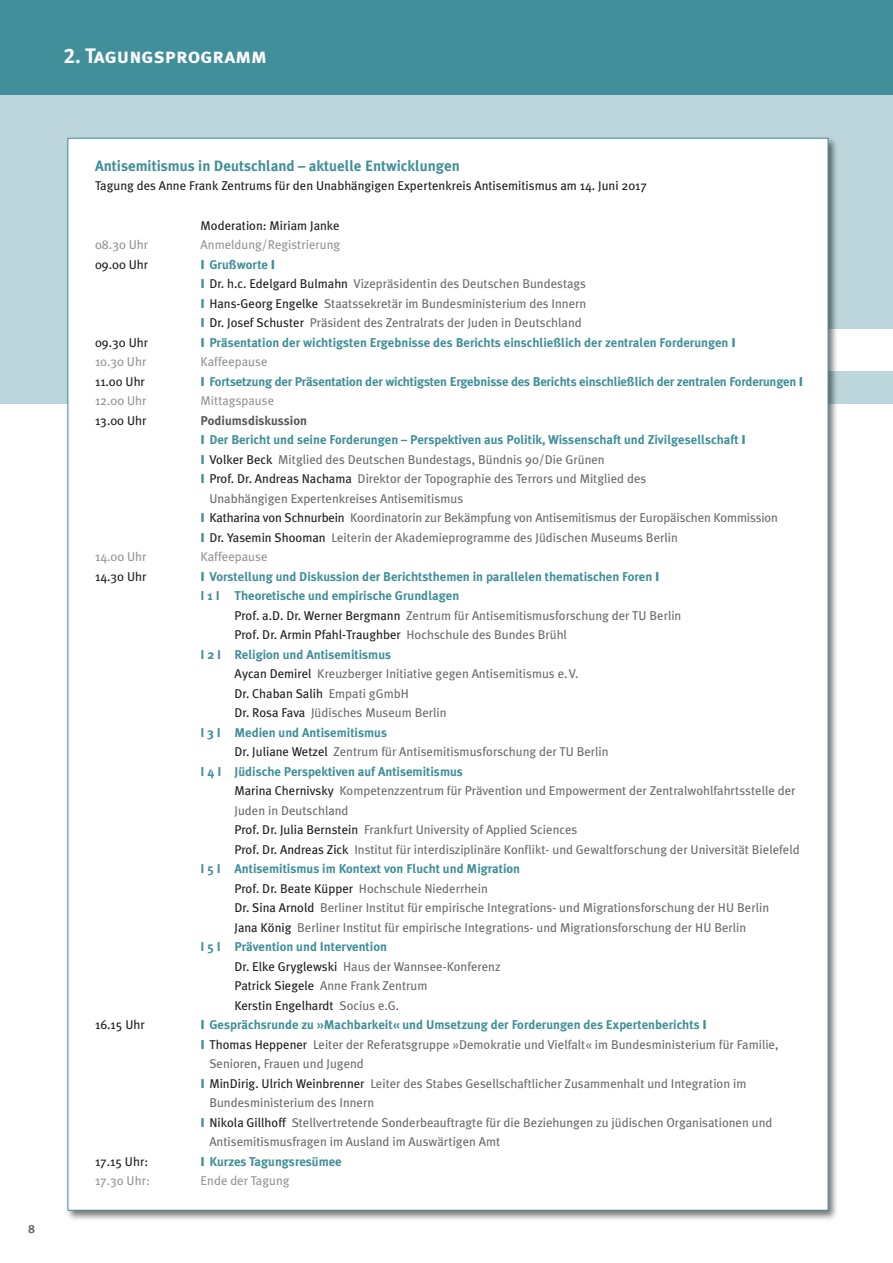
<style>
.page{position:relative;width:893px;height:1263px;background:#fff}
.page>*{position:absolute;margin:0;border:0;box-sizing:border-box;transform-origin:0 0}
.t1{font:21px "Meta Plus Bold Caps";color:#fff}
.t2{font:700 15px "Meta Plus";color:#418f9a}
.t3{font:12.75px/19.5px "Meta Plus";color:#6c6d70}
.t4{font:700 12.75px/19.5px "Meta Plus";color:#418f9a}
.t5{font:12.75px "Meta Plus";color:#231f20}
.t6{font:12.75px "Meta Plus";color:#939598}
.t7{font:700 12.75px "Meta Plus";color:#57585a}
.t8{font:700 12px "Meta Plus";color:#6c6d70}
.s1{font-weight:900;color:#418f9a}
.s2{font-weight:700;color:#418f9a}
.s3{color:#231f20}
.s4{font-weight:900}
.s5{color:#6c6d70}
</style>
<div class="page">
<div style="left:0;top:74px;width:893px;height:330px;background:#bcd6db"></div>
<div style="left:796px;top:329px;width:97px;height:41px;background:#fff"></div>
<img style="left:67px;top:137px;width:776px;height:1083px">
<div style="left:68px;top:139px;width:760px;height:1071px;background:#fff"></div>
<div style="left:0;top:0;width:893px;height:95px;background:#418f9a"></div>
<h1 class="t1" style="left:64px;top:44px;width:204px">2. Tagungsprogramm</h1>
<p class="t8" style="left:28px;top:1222px;width:9px">8</p>
<p class="t2" style="left:95px;top:157px;width:366px">Antisemitismus in Deutschland – aktuelle Entwicklungen</p>
<p class="t5" style="left:95px;top:179px;width:553px">Tagung des Anne Frank Zentrums für den Unabhängigen Expertenkreis Antisemitismus am 14. Juni 2017</p>
<p class="t5" style="left:201px;top:218px;width:141px">Moderation: Miriam Janke</p>
<p class="t6" style="left:95px;top:237px;width:55px">08.30 Uhr</p>
<p class="t6" style="left:201px;top:237px;width:141px">Anmeldung/Registrierung</p>
<p class="t5" style="left:95px;top:257px;width:55px">09.00 Uhr</p>
<p class="t3" style="left:201px;top:254px;width:387px"><span class="s1">I</span> <span class="s2">Grußworte</span> <span class="s1">I<br>I</span> <span class="s3">Dr. h.c. Edelgard Bulmahn</span> Vizepräsidentin des Deutschen Bundestags <span class="s1">I</span> <span class="s3">Hans-Georg Engelke</span> Staatssekretär im Bundesministerium des Innern <span class="s1">I</span> <span class="s3">Dr. Josef Schuster</span> Präsident des Zentralrats der Juden in Deutschland</p>
<p class="t5" style="left:95px;top:335px;width:55px">09.30 Uhr</p>
<p class="t4" style="left:201px;top:332px;width:537px"><span class="s4">I</span> Präsentation der wichtigsten Ergebnisse des Berichts einschließlich der zentralen Forderungen <span class="s4">I</span></p>
<p class="t6" style="left:95px;top:354px;width:53px">10.30 Uhr</p>
<p class="t6" style="left:201px;top:354px;width:68px">Kaffeepause</p>
<p class="t5" style="left:95px;top:374px;width:51px">11.00 Uhr</p>
<p class="t4" style="left:201px;top:371px;width:604px"><span class="s4">I</span> Fortsetzung der Präsentation der wichtigsten Ergebnisse des Berichts einschließlich der zentralen Forderungen <span class="s4">I</span></p>
<p class="t6" style="left:95px;top:393px;width:53px">12.00 Uhr</p>
<p class="t6" style="left:201px;top:393px;width:75px">Mittagspause</p>
<p class="t5" style="left:95px;top:413px;width:53px">13.00 Uhr</p>
<p class="t7" style="left:201px;top:413px;width:108px">Podiumsdiskussion</p>
<p class="t4" style="left:201px;top:430px;width:547px"><span class="s4">I</span> Der Bericht und seine Forderungen – Perspektiven aus Politik, Wissenschaft und Zivilgesellschaft <span class="s4">I</span></p>
<p class="t3" style="left:201px;top:449px;width:406px"><span class="s1">I</span> <span class="s3">Volker Beck</span> Mitglied des Deutschen Bundestags, Bündnis 90/Die Grünen</p>
<p class="t3" style="left:201px;top:469px;width:447px"><span class="s1">I</span> <span class="s3">Prof. Dr. Andreas Nachama</span> Direktor der Topographie des Terrors und Mitglied des</p>
<p class="t3" style="left:209px;top:488px;width:255px">Unabhängigen Expertenkreises Antisemitismus</p>
<p class="t3" style="left:201px;top:508px;width:579px"><span class="s1">I</span> <span class="s3">Katharina von Schnurbein</span> Koordinatorin zur Bekämpfung von Antisemitismus der Europäischen Kommission</p>
<p class="t3" style="left:201px;top:527px;width:479px"><span class="s1">I</span> <span class="s3">Dr. Yasemin Shooman</span> Leiterin der Akademieprogramme des Jüdischen Museums Berlin</p>
<p class="t6" style="left:95px;top:549px;width:53px">14.00 Uhr</p>
<p class="t6" style="left:201px;top:549px;width:68px">Kaffeepause</p>
<p class="t5" style="left:95px;top:569px;width:53px">14.30 Uhr</p>
<p class="t4" style="left:201px;top:566px;width:460px"><span class="s4">I</span> Vorstellung und Diskussion der Berichtsthemen in parallelen thematischen Foren <span class="s4">I<br></span>I 1 I Theoretische und empirische Grundlagen</p>
<p class="t3" style="left:234px;top:605px;width:448px"><span class="s3">Prof. a.D. Dr. Werner Bergmann</span> Zentrum für Antisemitismusforschung der TU Berlin</p>
<p class="t5" style="left:234px;top:627px;width:334px">Prof. Dr. Armin Pfahl-Traughber <span class="s5">Hochschule des Bundes Brühl</span></p>
<p class="t4" style="left:201px;top:644px;width:192px">I 2 I Religion und Antisemitismus</p>
<p class="t3" style="left:234px;top:664px;width:345px"><span class="s3">Aycan Demirel</span> Kreuzberger Initiative gegen Antisemitismus e.V.</p>
<p class="t5" style="left:234px;top:686px;width:176px">Dr. Chaban Salih <span class="s5">Empati gGmbH</span></p>
<p class="t3" style="left:234px;top:703px;width:214px"><span class="s3">Dr. Rosa Fava</span> Jüdisches Museum Berlin</p>
<p class="t4" style="left:201px;top:722px;width:188px">I 3 I Medien und Antisemitismus</p>
<p class="t3" style="left:234px;top:742px;width:376px"><span class="s3">Dr. Juliane Wetzel</span> Zentrum für Antisemitismusforschung der TU Berlin</p>
<p class="t4" style="left:201px;top:761px;width:264px">I 4 I Jüdische Perspektiven auf Antisemitismus</p>
<p class="t3" style="left:234px;top:781px;width:562px"><span class="s3">Marina Chernivsky</span> Kompetenzzentrum für Prävention und Empowerment der Zentralwohlfahrtsstelle der</p>
<p class="t3" style="left:234px;top:800px;width:116px">Juden in Deutschland</p>
<p class="t3" style="left:234px;top:820px;width:344px"><span class="s3">Prof. Dr. Julia Bernstein</span> Frankfurt University of Applied Sciences</p>
<p class="t3" style="left:234px;top:839px;width:567px"><span class="s3">Prof. Dr. Andreas Zick</span> Institut für interdisziplinäre Konflikt- und Gewaltforschung der Universität Bielefeld</p>
<p class="t4" style="left:201px;top:859px;width:321px">I 5 I Antisemitismus im Kontext von Flucht und Migration</p>
<p class="t3" style="left:234px;top:878px;width:255px"><span class="s3">Prof. Dr. Beate Küpper</span> Hochschule Niederrhein</p>
<p class="t3" style="left:234px;top:898px;width:536px"><span class="s3">Dr. Sina Arnold</span> Berliner Institut für empirische Integrations- und Migrationsforschung der HU Berlin</p>
<p class="t3" style="left:234px;top:917px;width:513px"><span class="s3">Jana König</span> Berliner Institut für empirische Integrations- und Migrationsforschung der HU Berlin</p>
<p class="t4" style="left:201px;top:937px;width:188px">I 5 I Prävention und Intervention</p>
<p class="t3" style="left:234px;top:956px;width:268px"><span class="s3">Dr. Elke Gryglewski</span> Haus der Wannsee-Konferenz</p>
<p class="t3" style="left:234px;top:976px;width:194px"><span class="s3">Patrick Siegele</span> Anne Frank Zentrum</p>
<p class="t5" style="left:234px;top:998px;width:166px">Kerstin Engelhardt <span class="s5">Socius e.G.</span></p>
<p class="t5" style="left:95px;top:1017px;width:51px">16.15 Uhr</p>
<p class="t4" style="left:201px;top:1015px;width:508px"><span class="s4">I</span> Gesprächsrunde zu »Machbarkeit« und Umsetzung der Forderungen des Expertenberichts <span class="s4">I</span></p>
<p class="t3" style="left:201px;top:1034px;width:579px"><span class="s1">I</span> <span class="s3">Thomas Heppener</span> Leiter der Referatsgruppe »Demokratie und Vielfalt« im Bundesministerium für Familie,</p>
<p class="t3" style="left:209px;top:1054px;width:156px">Senioren, Frauen und Jugend</p>
<p class="t3" style="left:201px;top:1073px;width:547px"><span class="s1">I</span> <span class="s3">MinDirig. Ulrich Weinbrenner</span> Leiter des Stabes Gesellschaftlicher Zusammenhalt und Integration im</p>
<p class="t3" style="left:209px;top:1093px;width:166px">Bundesministerium des Innern</p>
<p class="t3" style="left:201px;top:1112px;width:573px"><span class="s1">I</span> <span class="s3">Nikola Gillhoff</span> Stellvertretende Sonderbeauftragte für die Beziehungen zu jüdischen Organisationen und</p>
<p class="t3" style="left:209px;top:1132px;width:292px">Antisemitismusfragen im Ausland im Auswärtigen Amt</p>
<p class="t5" style="left:95px;top:1154px;width:55px">17.15 Uhr:</p>
<p class="t4" style="left:201px;top:1151px;width:143px"><span class="s4">I</span> Kurzes Tagungsresümee</p>
<p class="t6" style="left:95px;top:1173px;width:56px">17.30 Uhr:</p>
<p class="t6" style="left:201px;top:1173px;width:90px">Ende der Tagung</p>
</div>
